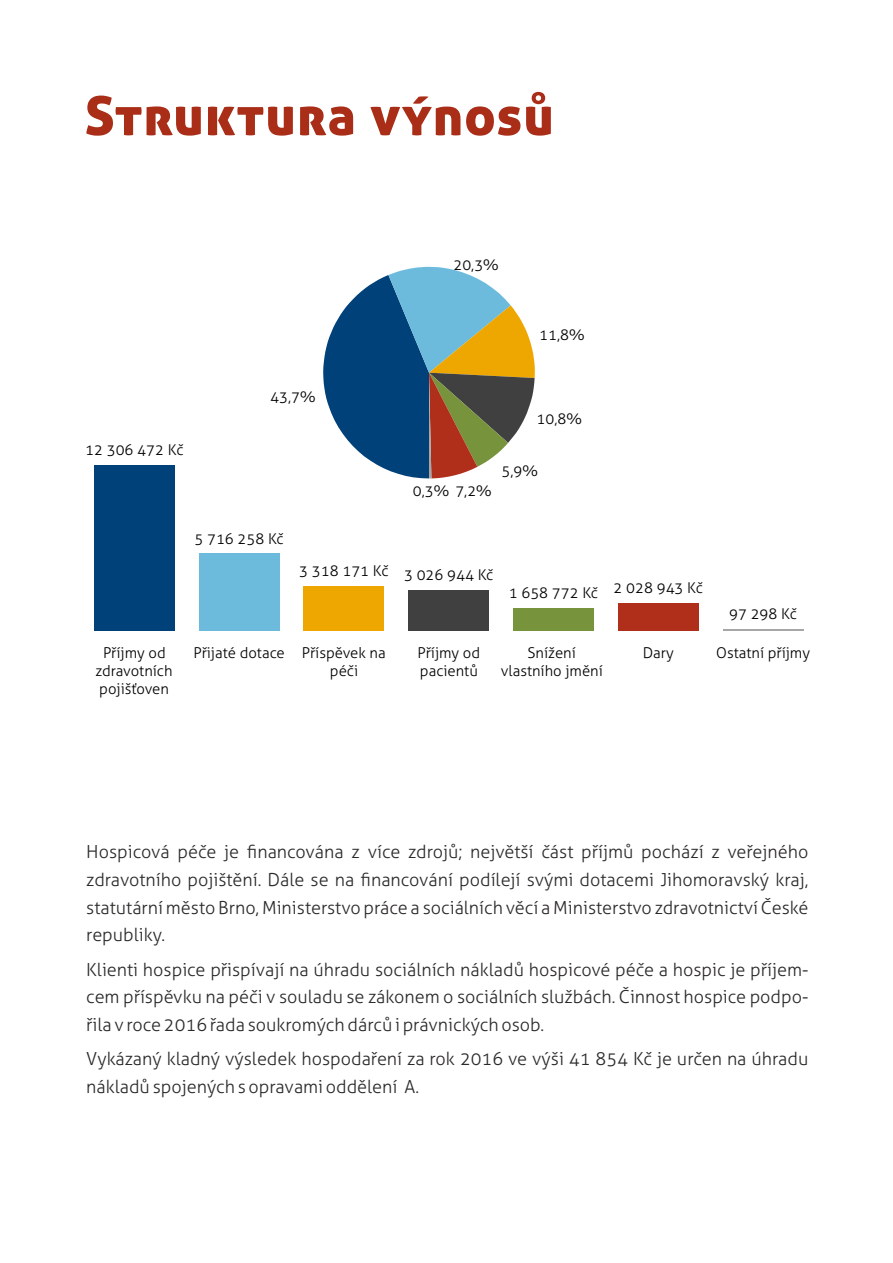
<style>
.page{position:relative;width:893px;height:1263px;background:#fff}
.page>*{position:absolute;margin:0;border:0;box-sizing:border-box;transform-origin:0 0}
.t1{font:54px "Aller Display";letter-spacing:.02em;color:#a92d17}
.t2{font:300 18px/27.8px "Aller";color:#2b2a29;text-align:justify}
.t3{font:300 14.85px/18px "Aller";color:#000;text-align:center}
</style>
<div class="page">
<div style="left:94px;top:465px;width:81px;height:165px;background:#004179"></div>
<div style="left:199px;top:553px;width:80px;height:77px;background:#6cbbdd"></div>
<div style="left:304px;top:586px;width:80px;height:44px;background:#eea600"></div>
<div style="left:408px;top:590px;width:81px;height:40px;background:#404040"></div>
<div style="left:513px;top:608px;width:81px;height:22px;background:#77933c"></div>
<div style="left:618px;top:603px;width:80px;height:27px;background:#b02f1a"></div>
<hr style="left:723px;top:629px;width:80px;height:1px;background:#a6a6a6">
<svg style="left:323px;top:267px;width:212px;height:211px"></svg>
<h1 class="t1" style="left:85px;top:85px;width:471px">Struktura výnosů</h1>
<p class="t3" style="left:453px;top:258px;width:47px">20,3%</p>
<p class="t3" style="left:539px;top:327px;width:47px">11,8%</p>
<p class="t3" style="left:85px;top:442px;width:100px">12 306 472 Kč</p>
<p class="t3" style="left:270px;top:389px;width:47px">43,7%</p>
<p class="t3" style="left:537px;top:411px;width:47px">10,8%</p>
<p class="t3" style="left:413px;top:483px;width:81px">0,3% 7,2%</p>
<p class="t3" style="left:502px;top:463px;width:38px">5,9%</p>
<p class="t3" style="left:194px;top:531px;width:91px">5 716 258 Kč</p>
<p class="t3" style="left:299px;top:565px;width:196px">3 318 171 Kč 3 026 944 Kč</p>
<p class="t3" style="left:509px;top:583px;width:196px">1 658 772 Kč 2 028 943 Kč</p>
<p class="t3" style="left:729px;top:606px;width:69px">97 298 Kč</p>
<p class="t3" style="left:95px;top:645px;width:79px">Příjmy od zdravotních pojišťoven</p>
<p class="t3" style="left:330px;top:645px;width:57px;text-align:left;text-indent:-137px">Přijaté dotace Příspěvek na péči</p>
<p class="t3" style="left:417px;top:645px;width:64px;text-align:left">Příjmy od pacientů</p>
<p class="t3" style="left:501px;top:645px;width:104px">Snížení vlastního jmění</p>
<p class="t3" style="left:643px;top:645px;width:32px">Dary</p>
<p class="t3" style="left:716px;top:645px;width:95px">Ostatní příjmy</p>
<p class="t2" style="left:86px;top:840px;width:724px">Hospicová péče je financována z více zdrojů; největší část příjmů pochází z veřejného zdravotního pojištění. Dále se na financování podílejí svými dotacemi Jihomoravský kraj, statutární město Brno, Ministerstvo práce a sociálních věcí a Ministerstvo zdravotnictví České republiky.</p>
<p class="t2" style="left:86px;top:957px;width:724px">Klienti hospice přispívají na úhradu sociálních nákladů hospicové péče a hospic je příjem&shy;cem příspěvku na péči v souladu se zákonem o sociálních službách. Činnost hospice podpo&shy;řila v roce 2016 řada soukromých dárců i právnických osob.</p>
<p class="t2" style="left:86px;top:1047px;width:724px">Vykázaný kladný výsledek hospodaření za rok 2016 ve výši 41 854 Kč je určen na úhradu nákladů spojených s opravami oddělení A.</p>
</div>
